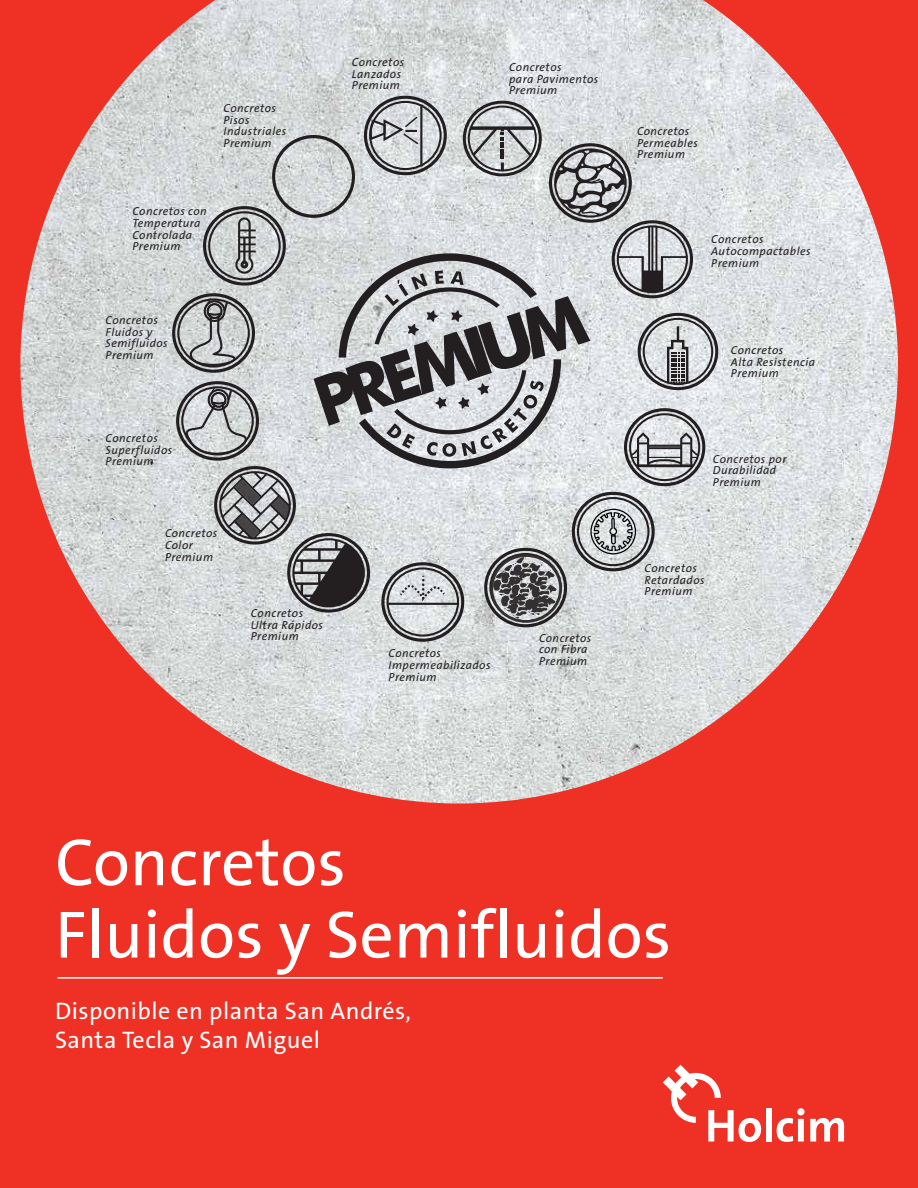
<style>
.page{position:relative;width:918px;height:1188px;background:#ee3124}
.page>*{position:absolute;margin:0;border:0;box-sizing:border-box;transform-origin:0 0}
.t1{font:67.5px/72.3px "The Sans B5 Plain";color:#fff}
.t2{font:24px/28.8px "The Sans B5 Plain";letter-spacing:.02em;color:#fff}
.t3{font:italic 11.7px/11.7px "The Sans B5 Plain";letter-spacing:.04em;color:#231f20}
</style>
<div class="page">
<div style="left:766px;top:1108px;width:6px;height:34px;background:#fff"></div>
<svg style="left:777px;top:1108px;width:68px;height:34px"></svg>
<svg style="left:663px;top:1064px;width:99px;height:78px"></svg>
<hr style="left:57px;top:977px;width:606px;height:2px;background:#fff">
<img style="left:20px;top:0;width:878px;height:803px">
<svg style="left:172px;top:96px;width:546px;height:562px;background:#bec1c3"></svg>
<p class="t3" style="left:224px;top:103px;width:64px">Concretos<br>Pisos<br>Industriales<br>Premium</p>
<p class="t3" style="left:132px;top:206px;width:76px">Concretos con<br>Temperatura<br>Controlada<br>Premium</p>
<p class="t3" style="left:106px;top:314px;width:64px">Concretos<br>Fluidos y<br>Semifluidos<br>Premium</p>
<p class="t3" style="left:352px;top:57px;width:54px">Concretos<br>Lanzados<br>Premium</p>
<p class="t3" style="left:509px;top:62px;width:91px">Concretos<br>para Pavimentos<br>Premium</p>
<p class="t3" style="left:106px;top:433px;width:68px">Concretos<br>Superfluidos<br>Premium</p>
<p class="t3" style="left:165px;top:528px;width:54px">Concretos<br>Color<br>Premium</p>
<p class="t3" style="left:251px;top:607px;width:74px">Concretos<br>Ultra Rápidos<br>Premium</p>
<p class="t3" style="left:389px;top:648px;width:103px">Concretos<br>Impermeabilizados<br>Premium</p>
<p class="t3" style="left:539px;top:632px;width:54px">Concretos con Fibra<br>Premium</p>
<p class="t3" style="left:637px;top:126px;width:62px">Concretos<br>Permeables<br>Premium</p>
<p class="t3" style="left:711px;top:234px;width:101px">Concretos<br>Autocompactables<br>Premium</p>
<p class="t3" style="left:731px;top:345px;width:86px">Concretos<br>Alta Resistencia<br>Premium</p>
<p class="t3" style="left:713px;top:453px;width:75px">Concretos por<br>Durabilidad<br>Premium</p>
<p class="t3" style="left:645px;top:563px;width:61px">Concretos<br>Retardados<br>Premium</p>
<h1 class="t1" style="left:55px;top:828px;width:618px">Concretos<br>Fluidos y Semifluidos</h1>
<h2 class="t2" style="left:55px;top:997px;width:357px">Disponible en planta San Andrés,<br>Santa Tecla y San Miguel</h2>
</div>
